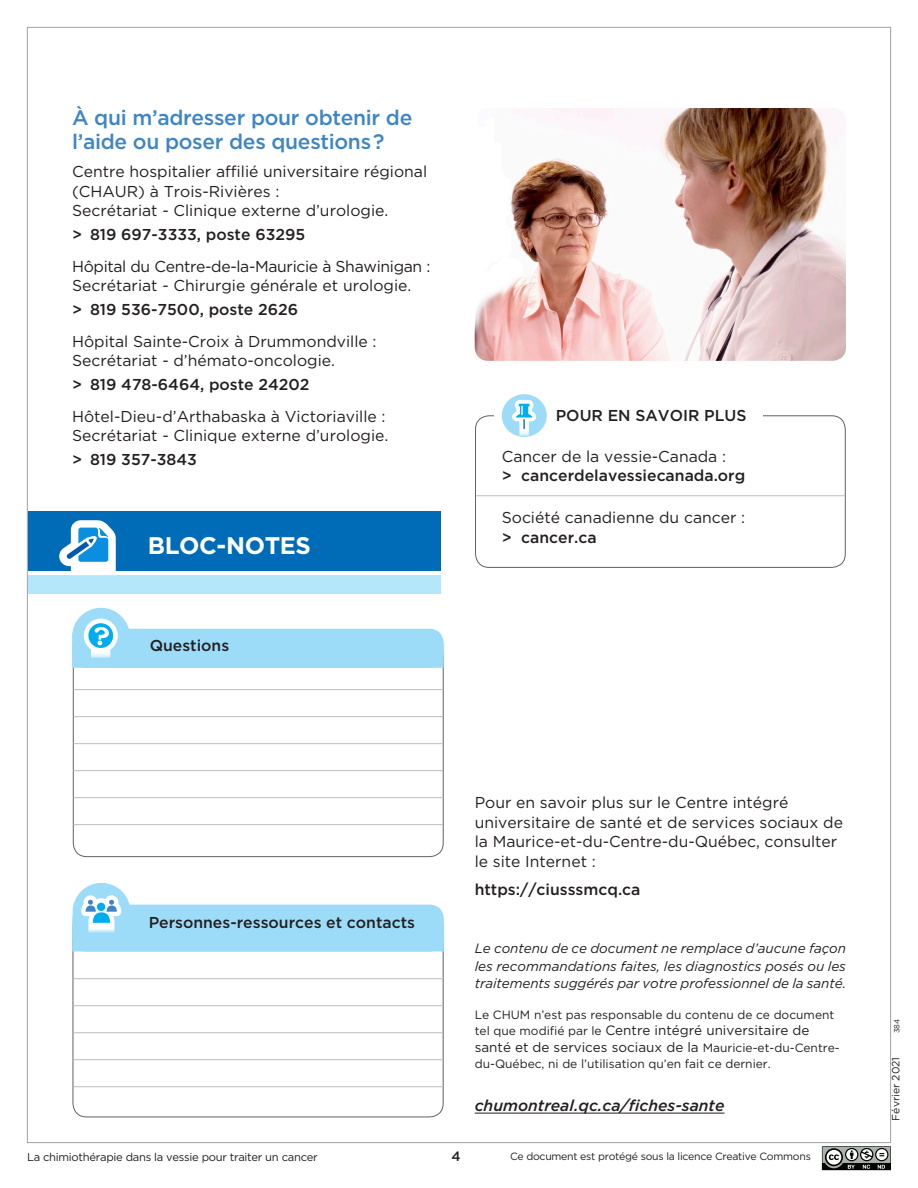
<style>
.page{position:relative;width:918px;height:1188px;background:#fff}
.page>*{position:absolute;margin:0;border:0;box-sizing:border-box;transform-origin:0 0}
.t1{font:700 24px "Gotham";letter-spacing:-.015em;color:#fff}
.t2{font:500 21px/24px "Gotham";letter-spacing:-.015em;color:#3e85c5}
.t3{font:15.75px/19.5px "Gotham";color:#231f20}
.t4{font:500 15.75px "Gotham";color:#231f20}
.t5{font:italic 500 15.75px "Gotham";color:#231f20}
.t6{font:italic 13.5px/17.4px "Gotham";letter-spacing:-.005em;color:#231f20;text-align:justify}
.t7{font:13.5px/16.5px "Gotham";color:#231f20}
.t8{font:500 13.5px "Gotham";color:#231f20}
.t9{font:12px "Gotham";color:#231f20}
.t10{font:11.25px "Gotham";letter-spacing:-.025em;color:#231f20}
.t11{font:10.5px "Gotham";letter-spacing:-.025em;color:#231f20}
.t12{font:10.5px "Gotham";color:#231f20}
.t13{font:7.5px "Gotham";color:#231f20}
.s1{font-size:12px}
</style>
<div class="page">
<svg style="left:822px;top:1146px;width:69px;height:24px;background:#747774"></svg>
<img style="left:475px;top:108px;width:371px;height:253px">
<div style="left:475px;top:415px;width:371px;height:153px;border:1px solid #616164;border-radius:14px"></div>
<div style="left:494px;top:409px;width:71px;height:10px;background:#fff"></div>
<hr style="left:476px;top:495px;width:369px;height:1px;background:#bcbdc0">
<svg style="left:502px;top:394px;width:45px;height:43px"></svg>
<div style="left:556px;top:407px;width:207px;height:17px;background:#fff"></div>
<hr style="left:475px;top:1113px;width:250px;height:1px;background:#231f20">
<hr style="left:73px;top:689px;width:370px;height:1px;background:#bcbdc0">
<hr style="left:73px;top:716px;width:370px;height:1px;background:#bcbdc0">
<hr style="left:73px;top:743px;width:370px;height:1px;background:#bcbdc0">
<hr style="left:73px;top:770px;width:370px;height:1px;background:#bcbdc0">
<hr style="left:73px;top:797px;width:370px;height:1px;background:#bcbdc0">
<hr style="left:73px;top:824px;width:370px;height:1px;background:#bcbdc0">
<div style="left:73px;top:630px;width:370px;height:37px;background:#9cdcf8;border-radius:14px"></div>
<div style="left:72px;top:629px;width:372px;height:39px;border:2px solid #9cdcf8;border-radius:14px"></div>
<div style="left:72px;top:644px;width:372px;height:24px;background:#9cdcf8"></div>
<svg style="left:72px;top:608px;width:58px;height:55px"></svg>
<hr style="left:74px;top:978px;width:369px;height:1px;background:#bcbdc0">
<hr style="left:74px;top:1005px;width:369px;height:1px;background:#bcbdc0">
<hr style="left:74px;top:1032px;width:369px;height:1px;background:#bcbdc0">
<hr style="left:74px;top:1059px;width:369px;height:1px;background:#bcbdc0">
<hr style="left:74px;top:1086px;width:369px;height:1px;background:#bcbdc0">
<div style="left:73px;top:905px;width:370px;height:46px;background:#9cdcf8;border-radius:14px"></div>
<div style="left:72px;top:905px;width:372px;height:47px;border:2px solid #9cdcf8;border-radius:14px"></div>
<div style="left:72px;top:923px;width:372px;height:28px;background:#9cdcf8"></div>
<svg style="left:73px;top:883px;width:57px;height:55px"></svg>
<div style="left:28px;top:575px;width:413px;height:19px;background:#b5e7fa"></div>
<div style="left:28px;top:511px;width:413px;height:60px;background:#006cb7"></div>
<svg style="left:59px;top:520px;width:57px;height:51px"></svg>
<h2 class="t2" style="left:72px;top:105px;width:342px">À qui m’adresser pour obtenir de l’aide ou poser des questions?</h2>
<p class="t3" style="left:72px;top:162px;width:357px">Centre hospitalier affilié universitaire régional (CHAUR) à Trois-Rivières :<br>Secrétariat - Clinique externe d’urologie.</p>
<p class="t4" style="left:72px;top:225px;width:235px">&gt; 819 697-3333, poste 63295</p>
<p class="t3" style="left:72px;top:256px;width:360px">Hôpital du Centre-de-la-Mauricie à Shawinigan :<br>Secrétariat - Chirurgie générale et urologie.</p>
<p class="t4" style="left:72px;top:300px;width:228px">&gt; 819 536-7500, poste 2626</p>
<p class="t3" style="left:72px;top:331px;width:306px">Hôpital Sainte-Croix à Drummondville :<br>Secrétariat - d’hémato-oncologie.</p>
<p class="t4" style="left:72px;top:375px;width:239px">&gt; 819 478-6464, poste 24202</p>
<p class="t3" style="left:72px;top:406px;width:318px">Hôtel-Dieu-d’Arthabaska à Victoriaville :<br>Secrétariat - Clinique externe d’urologie.</p>
<p class="t4" style="left:72px;top:450px;width:126px">&gt; 819 357-3843</p>
<p class="t3" style="left:502px;top:446px;width:226px">Cancer de la vessie-Canada :</p>
<p class="t4" style="left:502px;top:466px;width:245px">&gt; cancerdelavessiecanada.org</p>
<p class="t3" style="left:502px;top:508px;width:245px">Société canadienne du cancer :</p>
<p class="t4" style="left:502px;top:528px;width:96px">&gt; cancer.ca</p>
<p class="t4" style="left:556px;top:406px;width:92px">Pour en sav</p>
<p class="t4" style="left:670px;top:406px;width:46px">oir plus</p>
<h1 class="t1" style="left:148px;top:530px;width:165px">BLOC-NOTES</h1>
<p class="t4" style="left:150px;top:636px;width:81px">Questions</p>
<p class="t4" style="left:149px;top:913px;width:268px">Personnes-ressources et contacts</p>
<p class="t3" style="left:475px;top:793px;width:370px">Pour en savoir plus sur le Centre intégré universitaire de santé et de services sociaux de la Maurice-et-du-Centre-du-Québec, consulter le site Internet :</p>
<p class="t4" style="left:475px;top:880px;width:167px">https://ciusssmcq.ca</p>
<p class="t6" style="left:475px;top:940px;width:373px">Le contenu de ce document ne remplace d’aucune façon les recommandations faites, les diagnostics posés ou les traitements suggérés par votre professionnel de la santé.</p>
<p class="t9" style="left:475px;top:1007px;width:361px">Le CHUM n’est pas responsable du contenu de ce document</p>
<p class="t7" style="left:475px;top:1022px;width:366px"><span class="s1">tel que modifié par le</span> Centre intégré universitaire de santé et de services sociaux de la <span class="s1">Mauricie-et-du-Centre-</span></p>
<p class="t9" style="left:475px;top:1057px;width:298px">du-Québec, ni de l’utilisation qu’en fait ce dernier.</p>
<p class="t5" style="left:475px;top:1096px;width:251px">chumontreal.qc.ca/fiches-sante</p>
<p class="t10" style="left:27px;top:1150px;width:292px">La chimiothérapie dans la vessie pour traiter un cancer</p>
<p class="t8" style="left:451px;top:1148px;width:11px">4</p>
<p class="t11" style="left:510px;top:1150px;width:302px">Ce document est protégé sous la licence Creative Commons</p>
<p class="t13" style="left:892px;top:1033px;width:16px;rotate:-90deg">384</p>
<p class="t12" style="left:889px;top:1120px;width:65px;rotate:-90deg">Février 2021</p>
</div>
